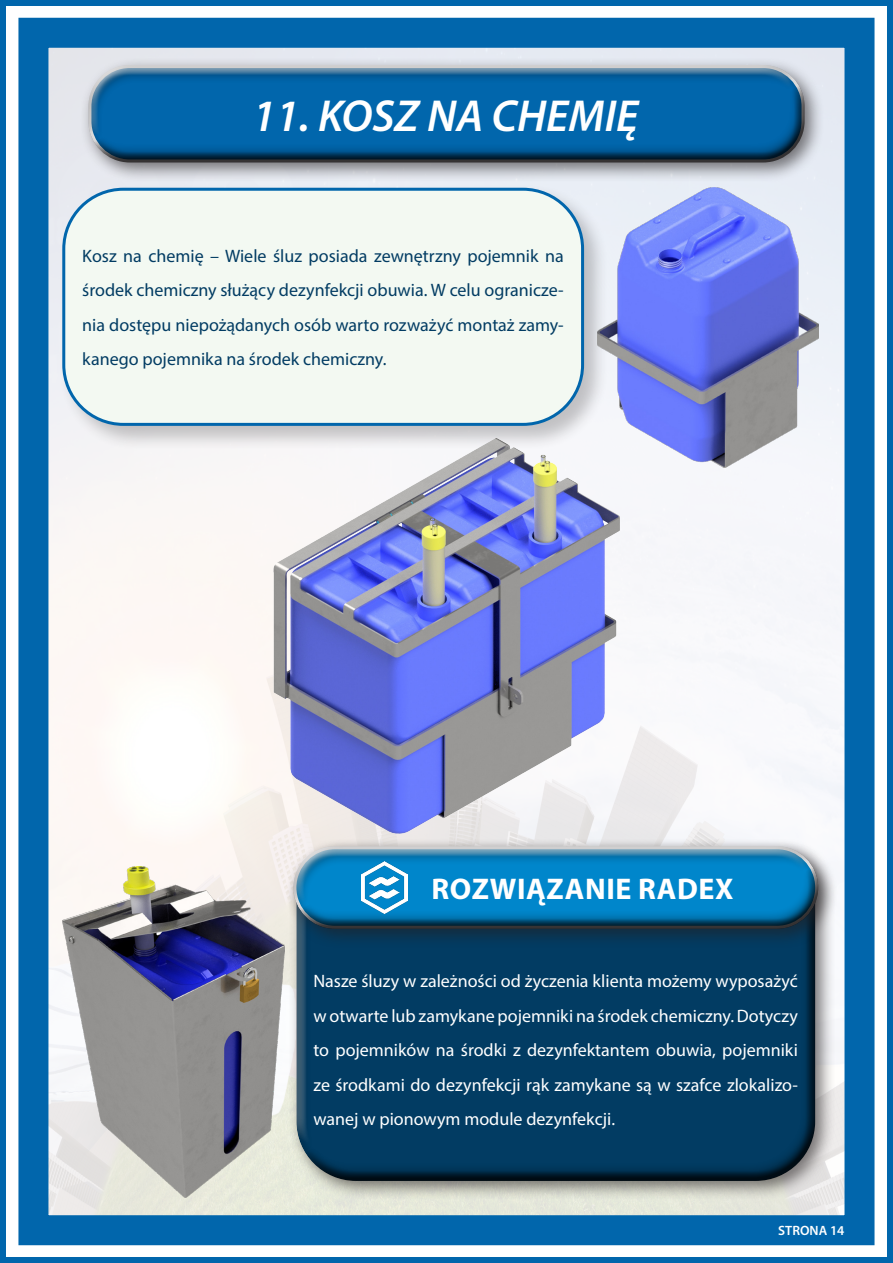
<style>
.page{position:relative;width:893px;height:1263px;background:#fff}
.page>*{position:absolute;margin:0;border:0;box-sizing:border-box;transform-origin:0 0}
.t1{font:italic 600 45px "Myriad Pro";color:#fff}
.t2{font:700 30px "Myriad Pro";letter-spacing:.02em;color:#fff}
.t3{font:18px/34.5px "Myriad Pro";color:#fff;text-align:justify}
.t4{font:18px/34.5px "Myriad Pro";color:#023c63;text-align:justify}
.t5{font:600 13.5px "Myriad Pro";color:#fff}
</style>
<div class="page">
<div style="left:0;top:0;width:893px;height:1263px;border:6px solid #0166ac"></div>
<div style="left:18px;top:18px;width:856px;height:1227px;border:30px solid #0166ac"></div>
<div style="left:80px;top:57px;width:745px;height:126px;background:#231f20;opacity:.59"></div>
<div style="left:88px;top:64px;width:717px;height:75px;background:#fff;opacity:.75"></div>
<div style="left:88px;top:77px;width:717px;height:88px;background:#231f20;opacity:.75"></div>
<div style="left:58px;top:184px;width:551px;height:267px;background:#231f20;opacity:.25"></div>
<div style="left:64px;top:189px;width:519px;height:235px;background:#f3f9f2;border-radius:60px"></div>
<div style="left:62px;top:188px;width:522px;height:238px;border:3px solid #0166ac;border-radius:60px"></div>
<div style="left:288px;top:841px;width:547px;height:360px;background:#231f20;opacity:.59"></div>
<div style="left:296px;top:861px;width:523px;height:322px;background:#231f20;opacity:.75"></div>
<div style="left:286px;top:838px;width:552px;height:111px;background:#231f20;opacity:.59"></div>
<div style="left:293px;top:845px;width:526px;height:60px;background:#fff;opacity:.75"></div>
<div style="left:293px;top:859px;width:526px;height:72px;background:#231f20;opacity:.75"></div>
<img style="left:361px;top:861px;width:46px;height:53px">
<img style="left:597px;top:188px;width:221px;height:280px">
<img style="left:63px;top:866px;width:221px;height:332px">
<img style="left:273px;top:438px;width:347px;height:396px">
<h1 class="t1" style="left:252px;top:87px;width:388px">11. KOSZ NA CHEMIĘ</h1>
<p class="t4" style="left:82px;top:238px;width:483px">Kosz na chemię – Wiele śluz posiada zewnętrzny pojemnik na środek chemiczny służący dezynfekcji obuwia. W celu ogranicze&shy;nia dostępu niepożądanych osób warto rozważyć montaż zamy&shy;kanego pojemnika na środek chemiczny.</p>
<h2 class="t2" style="left:431px;top:869px;width:304px">ROZWIĄZANIE RADEX</h2>
<p class="t3" style="left:313px;top:964px;width:486px">Nasze śluzy w zależności od życzenia klienta możemy wyposażyć w otwarte lub zamykane pojemniki na środek chemiczny. Dotyczy to pojemników na środki z dezynfektantem obuwia, pojemniki ze środkami do dezynfekcji rąk zamykane są w szafce zlokalizo&shy;wanej w pionowym module dezynfekcji.</p>
<p class="t5" style="left:778px;top:1222px;width:68px">STRONA 14</p>
</div>
